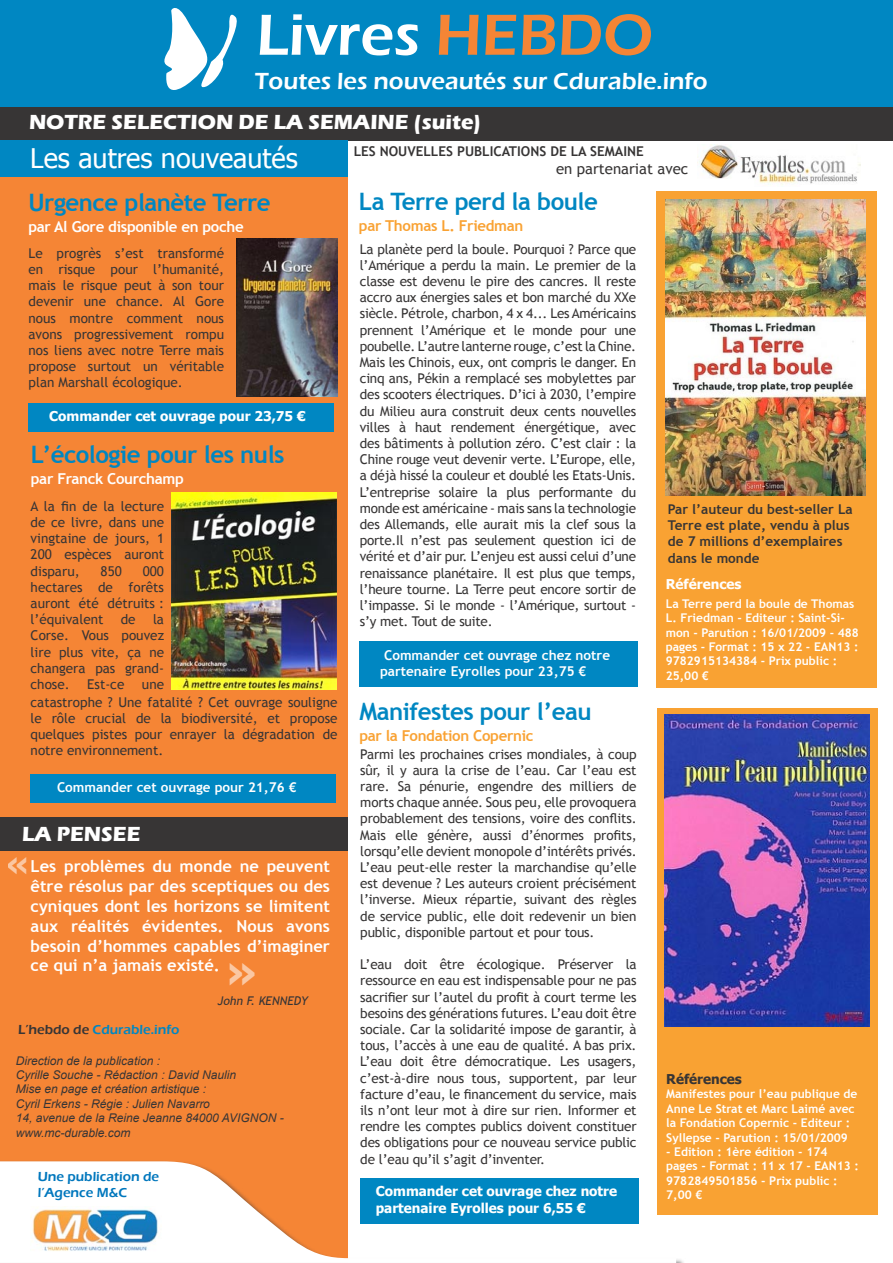
<style>
.page{position:relative;width:893px;height:1263px;background:#fff}
.page>*{position:absolute;margin:0;border:0;box-sizing:border-box;transform-origin:0 0}
.t1{font:600 60px "Eras ITC";color:#fff}
.t2{font:700 45px "Tahoma";color:#fff}
.t3{font:700 34.5px "Tahoma";color:#fff}
.t4{font:27px "Tahoma";color:#fff}
.t5{font:700 24px "Trebuchet MS";letter-spacing:-.02em;color:#0087c2}
.t6{font:600 24px "Eras ITC";color:#fff}
.t7{font:700 21px "Eras ITC";color:#fff}
.t8{font:700 16.5px/19.8px "Trebuchet MS";color:#fff;text-align:justify}
.t9{font:700 15px "Trebuchet MS";letter-spacing:-.02em;color:#fff}
.t10{font:700 15px "Trebuchet MS";letter-spacing:-.02em;color:#f9a233}
.t11{font:15px "Trebuchet MS";color:#373535}
.t12{font:13.5px/16.2px "Trebuchet MS";color:#373535;text-align:justify}
.t13{font:700 13.5px/16.2px "Trebuchet MS";color:#373535}
.t14{font:700 13.5px "Tahoma";color:#fff}
.t15{font:700 13.5px/16.2px "Trebuchet MS";color:#fff}
.t16{font:600 13.5px "Eras ITC";color:#0077bd}
.t17{font:600 13.5px "Eras ITC";color:#0087c2}
.t18{font:700 13.5px "Tahoma";color:#373535}
.t19{font:700 12px/14.4px "Trebuchet MS";color:#fff}
.t20{font:italic 12px/14.4px "Arial";color:#373535}
.t21{font:italic 12px "Trebuchet MS";color:#373535}
.s1{color:#f58535}
.s2{color:#373535}
</style>
<div class="page">
<img style="left:697px;top:144px;width:163px;height:41px">
<div style="left:0;top:162px;width:347px;height:1101px;background:#f58535"></div>
<div style="left:0;top:0;width:893px;height:106px;background:#0087c2"></div>
<div style="left:0;top:817px;width:347px;height:33px;background:#373535"></div>
<div style="left:0;top:107px;width:893px;height:33px;background:#373535"></div>
<svg style="left:164px;top:8px;width:73px;height:82px"></svg>
<svg style="left:0;top:1161px;width:639px;height:102px;fill:#fff"></svg>
<img style="left:31px;top:1206px;width:130px;height:52px">
<div style="left:359px;top:641px;width:279px;height:46px;background:#0087c2"></div>
<div style="left:657px;top:192px;width:220px;height:496px;background:#f9a233"></div>
<div style="left:0;top:140px;width:348px;height:37px;background:#0087c2"></div>
<img style="left:665px;top:199px;width:201px;height:296px">
<div style="left:360px;top:1178px;width:278px;height:46px;background:#0087c2"></div>
<div style="left:657px;top:708px;width:220px;height:507px;background:#f9a233"></div>
<img style="left:664px;top:715px;width:206px;height:311px">
<div style="left:28px;top:403px;width:306px;height:29px;background:#0087c2"></div>
<img style="left:237px;top:239px;width:100px;height:157px">
<div style="left:31px;top:774px;width:305px;height:29px;background:#0087c2"></div>
<img style="left:171px;top:492px;width:165px;height:197px">
<p class="t1" style="left:256px;top:1px;width:398px">Livres <span class="s1">HEBDO</span></p>
<p class="t6" style="left:255px;top:68px;width:454px">Toutes les nouveautés sur Cdurable.info</p>
<p class="t7" style="left:29px;top:110px;width:454px">NOTRE SELECTION DE LA SEMAINE (suite)</p>
<p class="t4" style="left:30px;top:140px;width:269px">Les autres nouveautés</p>
<p class="t5" style="left:29px;top:188px;width:244px">Urgence planète Terre</p>
<p class="t9" style="left:29px;top:217px;width:217px">par Al Gore disponible en poche</p>
<p class="t12" style="left:29px;top:245px;width:197px">Le progrès s’est transformé en risque pour l’humanité, mais le risque peut à son tour devenir une chance. Al Gore nous montre comment nous avons progressivement rompu nos liens avec notre Terre mais propose surtout un véritable plan Marshall écologique.</p>
<p class="t14" style="left:49px;top:407px;width:258px">Commander cet ouvrage pour 23,75 €</p>
<p class="t5" style="left:31px;top:440px;width:255px">L’écologie pour les nuls</p>
<p class="t9" style="left:31px;top:469px;width:155px">par Franck Courchamp</p>
<p class="t12" style="left:31px;top:498px;width:135px">A la fin de la lecture de ce livre, dans une vingtaine de jours, 1<br>200 espèces auront disparu,</p>
<p class="t12" style="left:31px;top:563px;width:135px;text-indent:112px">000 hectares de forêts auront été détruits : l’équivalent</p>
<p class="t12" style="left:101px;top:563px;width:23px">850</p>
<p class="t12" style="left:31px;top:611px;width:135px;text-indent:122px">la Corse. Vous pouvez lire plus vite, ça ne changera pas grand&shy;chose.</p>
<p class="t12" style="left:121px;top:611px;width:16px">de</p>
<p class="t12" style="left:87px;top:676px;width:39px">Est-ce</p>
<p class="t12" style="left:142px;top:676px;width:24px">une</p>
<p class="t12" style="left:31px;top:694px;width:308px">catastrophe ? Une fatalité ? Cet ouvrage souligne le rôle crucial de la biodiversité, et propose quelques pistes pour enrayer la dégradation de notre environnement.</p>
<p class="t15" style="left:57px;top:779px;width:241px">Commander cet ouvrage pour 21,76 €</p>
<p class="t7" style="left:22px;top:822px;width:120px">LA PENSEE</p>
<h3 class="t3" style="left:6px;top:840px;width:26px">«</h3>
<p class="t8" style="left:31px;top:857px;width:301px">Les problèmes du monde ne peuvent être résolus par des sceptiques ou des cyniques dont les horizons se limitent aux réalités évidentes. Nous avons besoin d’hommes capables d’imaginer ce qui n’a jamais existé.</p>
<p class="t21" style="left:218px;top:994px;width:92px">John F. KENNEDY</p>
<h2 class="t2" style="left:225px;top:941px;width:33px">»</h2>
<p class="t17" style="left:18px;top:1021px;width:163px"><span class="s2">L’hebdo de</span> Cdurable.info</p>
<p class="t20" style="left:16px;top:1053px;width:222px">Direction de la publication :<br>Cyrille Souche - Rédaction : David Naulin</p>
<p class="t20" style="left:16px;top:1082px;width:196px">Mise en page et création artistique :<br>Cyril Erkens - Régie : Julien Navarro</p>
<p class="t20" style="left:16px;top:1111px;width:269px">14, avenue de la Reine Jeanne 84000 AVIGNON - www.mc-durable.com</p>
<p class="t16" style="left:38px;top:1168px;width:123px">Une publication de</p>
<p class="t16" style="left:38px;top:1185px;width:91px">l’Agence M&amp;C</p>
<p class="t13" style="left:354px;top:143px;width:292px">LES NOUVELLES PUBLICATIONS DE LA SEMAINE</p>
<p class="t11" style="left:556px;top:160px;width:134px">en partenariat avec</p>
<p class="t5" style="left:359px;top:186px;width:240px">La Terre perd la boule</p>
<p class="t10" style="left:359px;top:216px;width:166px">par Thomas L. Friedman</p>
<p class="t12" style="left:360px;top:241px;width:278px">La planète perd la boule. Pourquoi ? Parce que l’Amérique a perdu la main. Le premier de la classe est devenu le pire des cancres. Il reste accro aux énergies sales et bon marché du XXe siècle. Pétrole, charbon, 4 x 4... Les Américains prennent l’Amérique et le monde pour une poubelle. L’autre lanterne rouge, c’est la Chine.<br>Mais les Chinois, eux, ont compris le danger. En cinq ans, Pékin a remplacé ses mobylettes par des scooters électriques. D’ici à 2030, l’empire du Milieu aura construit deux cents nouvelles villes à haut rendement énergétique, avec des bâtiments à pollution zéro. C’est clair : la Chine rouge veut devenir verte. L’Europe, elle, a déjà hissé la couleur et doublé les Etats-Unis.<br>L’entreprise solaire la plus performante du monde est américaine - mais sans la technologie des Allemands, elle aurait mis la clef sous la porte.Il n’est pas seulement question ici de vérité et d’air pur. L’enjeu est aussi celui d’une renaissance planétaire. Il est plus que temps, l’heure tourne. La Terre peut encore sortir de l’impasse. Si le monde - l’Amérique, surtout - s’y met. Tout de suite.</p>
<p class="t15" style="left:380px;top:647px;width:232px;text-indent:4px">Commander cet ouvrage chez notre partenaire Eyrolles pour 23,75 €</p>
<p class="t5" style="left:359px;top:697px;width:234px">Manifestes pour l’eau</p>
<p class="t10" style="left:359px;top:726px;width:176px">par la Fondation Copernic</p>
<p class="t13" style="left:668px;top:501px;width:186px">Par l’auteur du best-seller La<br>Terre est plate, vendu à plus de 7 millions d’exemplaires dans le monde</p>
<p class="t14" style="left:666px;top:575px;width:77px">Références</p>
<p class="t19" style="left:666px;top:596px;width:195px">La Terre perd la boule de Thomas<br>L. Friedman - Editeur : Saint-Si&shy;mon - Parution : 16/01/2009 - 488 pages - Format : 15 x 22 - EAN13 :<br>9782915134384 - Prix public :<br>25,00 €</p>
<p class="t12" style="left:360px;top:746px;width:278px">Parmi les prochaines crises mondiales, à coup sûr, il y aura la crise de l’eau. Car l’eau est rare. Sa pénurie, engendre des milliers de morts chaque année. Sous peu, elle provoquera probablement des tensions, voire des conflits.<br>Mais elle génère, aussi d’énormes profits, lorsqu’elle devient monopole d’intérêts privés.<br>L’eau peut-elle rester la marchandise qu’elle est devenue ? Les auteurs croient précisément l’inverse. Mieux répartie, suivant des règles de service public, elle doit redevenir un bien public, disponible partout et pour tous.</p>
<p class="t12" style="left:360px;top:956px;width:278px">L’eau doit être écologique. Préserver la ressource en eau est indispensable pour ne pas sacrifier sur l’autel du profit à court terme les besoins des générations futures. L’eau doit être sociale. Car la solidarité impose de garantir, à tous, l’accès à une eau de qualité. A bas prix.<br>L’eau doit être démocratique. Les usagers, c’est-à-dire nous tous, supportent, par leur facture d’eau, le financement du service, mais ils n’ont leur mot à dire sur rien. Informer et rendre les comptes publics doivent constituer des obligations pour ce nouveau service public de l’eau qu’il s’agit d’inventer.</p>
<p class="t18" style="left:666px;top:1069px;width:77px">Références</p>
<p class="t19" style="left:666px;top:1087px;width:193px">Manifestes pour l’eau publique de<br>Anne Le Strat et Marc Laimé avec la Fondation Copernic - Editeur :<br>Syllepse - Parution : 15/01/2009</p>
<p class="t19" style="left:666px;top:1144px;width:194px">- Edition : 1ère édition - 174 pages - Format : 11 x 17 - EAN13 :<br>9782849501856 - Prix public :</p>
<p class="t14" style="left:376px;top:1182px;width:243px">Commander cet ouvrage chez notre</p>
<p class="t19" style="left:666px;top:1188px;width:38px">7,00 €</p>
<p class="t14" style="left:376px;top:1198px;width:211px">partenaire Eyrolles pour 6,55 €</p>
</div>
